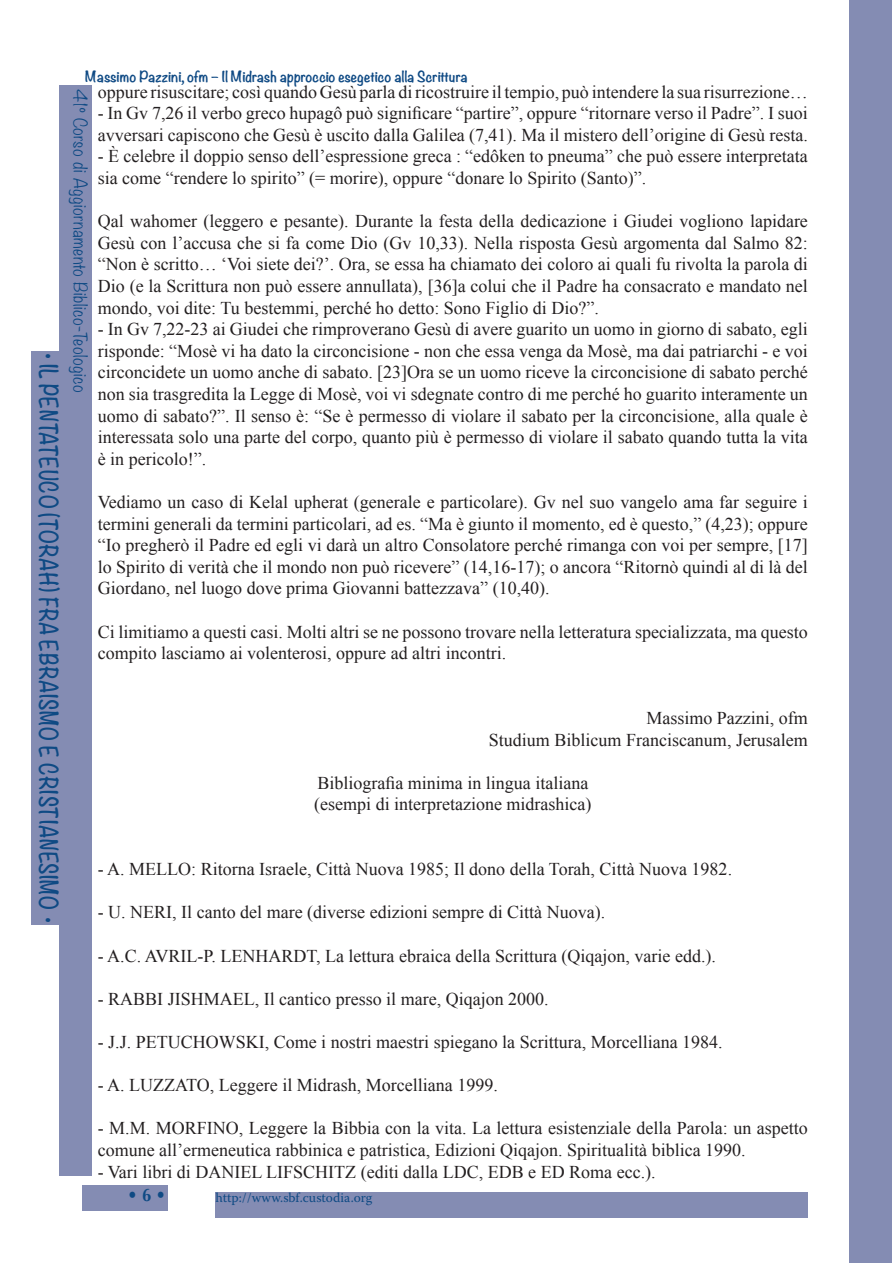
<style>
.page{position:relative;width:893px;height:1263px;background:#fff}
.page>*{position:absolute;margin:0;border:0;box-sizing:border-box;transform-origin:0 0}
.t1{font:700 22.5px "Noteworthy";letter-spacing:.025em;color:#0f4a84;scale:.8 1}
.ABT_Normal{font:700 18.15px "Optima";color:#0f4a84;scale:.91 1}
.t2{font:18px/21.6px "Times New Roman";color:#231f20}
.t3{font:300 16.5px "Noteworthy";letter-spacing:.025em;color:#0f4a84}
.t4{font:700 13.5px "Noteworthy";color:#0f4a84}
.t5{font:13.5px "Warnock Pro";color:#0f4a84}
</style>
<div class="page">
<div style="left:59px;top:85px;width:32px;height:1090px;background:#848cb3"></div>
<div style="left:32px;top:351px;width:36px;height:574px;background:#848cb3"></div>
<div style="left:849px;top:0;width:43px;height:1263px;background:#848cb3"></div>
<div style="left:215px;top:1192px;width:593px;height:26px;background:#848cb3"></div>
<div style="left:83px;top:1185px;width:85px;height:26px;background:#848cb3"></div>
<p class="t1" style="left:68px;top:352px;width:715px;rotate:90deg">• IL PENTATEUCO (TORAH) FRA EBRAISMO E CRISTIANESIMO •</p>
<p class="t4" style="left:85px;top:64px;width:384px">Massimo Pazzini, ofm – Il Midrash approccio esegetico alla Scrittura</p>
<p class="t2" style="left:98px;top:80px;width:712px">oppure risuscitare; così quando Gesù parla di ricostruire il tempio, può intendere la sua risurrezione…</p>
<p class="t2" style="left:98px;top:102px;width:712px">- In Gv 7,26 il verbo greco hupagô può significare “partire”, oppure “ritornare verso il Padre”. I suoi avversari capiscono che Gesù è uscito dalla Galilea (7,41). Ma il mistero dell’origine di Gesù resta.</p>
<p class="t2" style="left:98px;top:145px;width:712px">- È celebre il doppio senso dell’espressione greca : “edôken to pneuma” che può essere interpretata sia come “rendere lo spirito” (= morire), oppure “donare lo Spirito (Santo)”.</p>
<p class="t2" style="left:98px;top:210px;width:712px;text-align:justify">Qal wahomer (leggero e pesante). Durante la festa della dedicazione i Giudei vogliono lapidare Gesù con l’accusa che si fa come Dio (Gv 10,33). Nella risposta Gesù argomenta dal Salmo 82: “Non è scritto… ‘Voi siete dei?’. Ora, se essa ha chiamato dei coloro ai quali fu rivolta la parola di Dio (e la Scrittura non può essere annullata), [36]a colui che il Padre ha consacrato e mandato nel mondo, voi dite: Tu bestemmi, perché ho detto: Sono Figlio di Dio?”.</p>
<p class="t2" style="left:98px;top:318px;width:712px;text-align:justify">- In Gv 7,22-23 ai Giudei che rimproverano Gesù di avere guarito un uomo in giorno di sabato, egli risponde: “Mosè vi ha dato la circoncisione - non che essa venga da Mosè, ma dai patriarchi - e voi circoncidete un uomo anche di sabato. [23]Ora se un uomo riceve la circoncisione di sabato perché non sia trasgredita la Legge di Mosè, voi vi sdegnate contro di me perché ho guarito interamente un uomo di sabato?”. Il senso è: “Se è permesso di violare il sabato per la circoncisione, alla quale è interessata solo una parte del corpo, quanto più è permesso di violare il sabato quando tutta la vita è in pericolo!”.</p>
<p class="t2" style="left:98px;top:491px;width:712px;text-align:justify">Vediamo un caso di Kelal upherat (generale e particolare). Gv nel suo vangelo ama far seguire i termini generali da termini particolari, ad es. “Ma è giunto il momento, ed è questo,” (4,23); oppure “Io pregherò il Padre ed egli vi darà un altro Consolatore perché rimanga con voi per sempre, [17] lo Spirito di verità che il mondo non può ricevere” (14,16-17); o ancora “Ritornò quindi al di là del Giordano, nel luogo dove prima Giovanni battezzava” (10,40).</p>
<p class="t2" style="left:98px;top:620px;width:712px">Ci limitiamo a questi casi. Molti altri se ne possono trovare nella letteratura specializzata, ma questo compito lasciamo ai volenterosi, oppure ad altri incontri.</p>
<p class="t3" style="left:95px;top:89px;width:305px;rotate:90deg">41º Corso di Aggiornamento Biblico-Teologico</p>
<p class="t2" style="left:646px;top:707px;width:163px">Massimo Pazzini, ofm</p>
<p class="t2" style="left:489px;top:728px;width:320px">Studium Biblicum Franciscanum, Jerusalem</p>
<p class="t2" style="left:317px;top:772px;width:273px">Bibliografia minima in lingua italiana</p>
<p class="t2" style="left:314px;top:793px;width:279px">(esempi di interpretazione midrashica)</p>
<p class="t2" style="left:98px;top:858px;width:636px">- A. MELLO: Ritorna Israele, Città Nuova 1985; Il dono della Torah, Città Nuova 1982.</p>
<p class="t2" style="left:98px;top:901px;width:509px">- U. NERI, Il canto del mare (diverse edizioni sempre di Città Nuova).</p>
<p class="t2" style="left:98px;top:944px;width:620px">- A.C. AVRIL-P. LENHARDT, La lettura ebraica della Scrittura (Qiqajon, varie edd.).</p>
<p class="t2" style="left:98px;top:988px;width:452px">- RABBI JISHMAEL, Il cantico presso il mare, Qiqajon 2000.</p>
<p class="t2" style="left:98px;top:1031px;width:626px">- J.J. PETUCHOWSKI, Come i nostri maestri spiegano la Scrittura, Morcelliana 1984.</p>
<p class="t2" style="left:98px;top:1074px;width:402px">- A. LUZZATO, Leggere il Midrash, Morcelliana 1999.</p>
<p class="t2" style="left:98px;top:1117px;width:712px">- M.M. MORFINO, Leggere la Bibbia con la vita. La lettura esistenziale della Parola: un aspetto comune all’ermeneutica rabbinica e patristica, Edizioni Qiqajon. Spiritualità biblica 1990.</p>
<p class="t2" style="left:98px;top:1160px;width:559px">- Vari libri di DANIEL LIFSCHITZ (editi dalla LDC, EDB e ED Roma ecc.).</p>
<p class="ABT_Normal" style="left:127px;top:1184px;width:44px">• 6 •</p>
<p class="t5" style="left:215px;top:1189px;width:158px">http://www.sbf.custodia.org</p>
</div>
